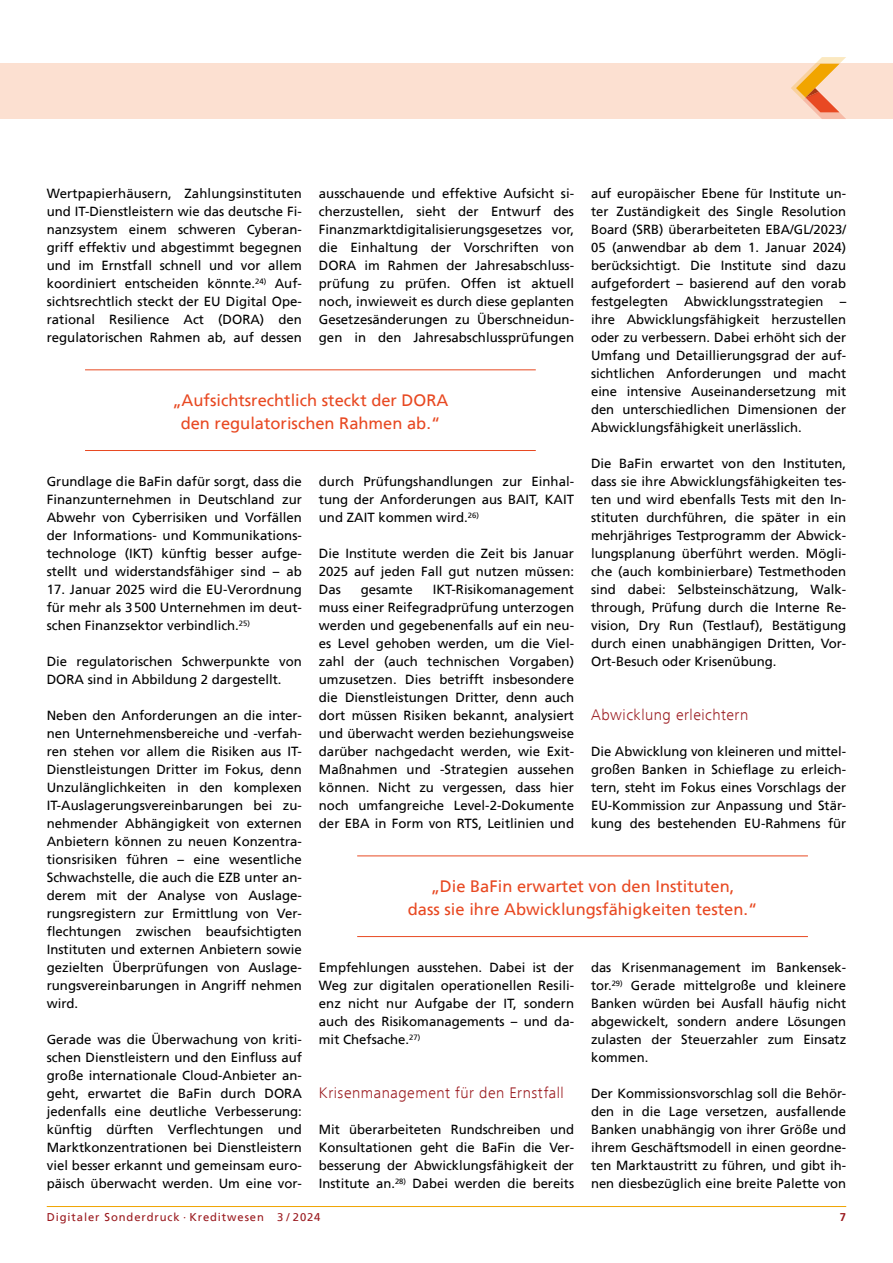
<style>
.page{position:relative;width:893px;height:1263px;background:#fff}
.page>*{position:absolute;margin:0;border:0;box-sizing:border-box;transform-origin:0 0}
.Zitat{font:16.5px/22.5px "Frutiger";color:#e84922;text-align:center}
.Zwischenüberschrift{font:300 15.75px "Frutiger Next Com";letter-spacing:.035em;color:#9a191e}
.Fließtext{font:13.2px/18px "Frutiger";color:#000;text-align:justify}
.t1{font:11.25px "Frutiger";letter-spacing:.08em;color:#9a191e}
.t2{font:700 11.25px "Frutiger";color:#9a191e}
</style>
<div class="page">
<hr style="left:47px;top:1206px;width:799px;height:1px;background:#f0a400">
<div style="left:0;top:64px;width:893px;height:55px;background:#fce0d1"></div>
<svg style="left:791px;top:57px;width:55px;height:62px"></svg>
<hr style="left:85px;top:369px;width:451px;height:1px;background:#e84922">
<hr style="left:85px;top:450px;width:451px;height:1px;background:#e84922">
<hr style="left:357px;top:855px;width:451px;height:1px;background:#e84922">
<hr style="left:357px;top:936px;width:451px;height:1px;background:#e84922">
<p class="Fließtext" style="left:319px;top:185px;width:257px">ausschauende und effektive Aufsicht si&shy;cherzustellen, sieht der Entwurf des Finanzmarktdigitalisierungsgesetzes vor, die Einhaltung der Vorschriften von DORA im Rahmen der Jahresabschluss&shy;prüfung zu prüfen. Offen ist aktuell noch, inwieweit es durch diese geplanten Gesetzesänderungen zu Überschneidun&shy;gen in den Jahresabschlussprüfungen</p>
<p class="Fließtext" style="left:591px;top:185px;width:257px">auf europäischer Ebene für Institute un&shy;ter Zuständigkeit des Single Resolution Board (SRB) überarbeiteten EBA/GL/2023/ 05 (anwendbar ab dem 1. Januar 2024) berücksichtigt. Die Institute sind dazu aufgefordert – basierend auf den vorab festgelegten Abwicklungsstrategien – ihre Abwicklungsfähigkeit herzustellen oder zu verbessern. Dabei erhöht sich der Umfang und Detaillierungsgrad der auf&shy;sichtlichen Anforderungen und macht eine intensive Auseinandersetzung mit den unterschiedlichen Dimensionen der Abwicklungsfähigkeit unerlässlich.</p>
<p class="Fließtext" style="left:591px;top:455px;width:257px">Die BaFin erwartet von den Instituten, dass sie ihre Abwicklungsfähigkeiten tes&shy;ten und wird ebenfalls Tests mit den In&shy;stituten durchführen, die später in ein mehrjähriges Testprogramm der Abwick&shy;lungsplanung überführt werden. Mögli&shy;che (auch kombinierbare) Testmethoden sind dabei: Selbsteinschätzung, Walk&shy;through, Prüfung durch die Interne Re&shy;vision, Dry Run (Testlauf), Bestätigung durch einen unabhängigen Dritten, Vor-Ort-Besuch oder Krisenübung.</p>
<p class="Zwischenüberschrift" style="left:591px;top:706px;width:159px">Abwicklung erleichtern</p>
<p class="Fließtext" style="left:591px;top:743px;width:257px">Die Abwicklung von kleineren und mittel&shy;großen Banken in Schieflage zu erleich&shy;tern, steht im Fokus eines Vorschlags der EU-Kommission zur Anpassung und Stär&shy;kung des bestehenden EU-Rahmens für</p>
<p class="Fließtext" style="left:47px;top:185px;width:257px">Wertpapierhäusern, Zahlungsinstituten und IT-Dienstleistern wie das deutsche Fi&shy;nanzsystem einem schweren Cyberan&shy;griff effektiv und abgestimmt begegnen und im Ernstfall schnell und vor allem koordiniert entscheiden könnte.<sup>24)</sup> Auf&shy;sichtsrechtlich steckt der EU Digital Ope&shy;rational Resilience Act (DORA) den regulatorischen Rahmen ab, auf dessen</p>
<p class="Zitat" style="left:172px;top:390px;width:277px">„Aufsichtsrechtlich steckt der DORA den regulatorischen Rahmen ab.“</p>
<p class="Fließtext" style="left:47px;top:473px;width:257px">Grundlage die BaFin dafür sorgt, dass die Finanzunternehmen in Deutschland zur Abwehr von Cyberrisiken und Vorfällen der Informations- und Kommunikations&shy;technologe (IKT) künftig besser aufge&shy;stellt und widerstandsfähiger sind – ab</p>
<p class="Fließtext" style="left:47px;top:581px;width:257px">17. Januar 2025 wird die EU-Verordnung für mehr als 3500 Unternehmen im deut&shy;schen Finanzsektor verbindlich.<sup>25)</sup></p>
<p class="Fließtext" style="left:47px;top:653px;width:257px">Die regulatorischen Schwerpunkte von<br>DORA sind in Abbildung 2 dargestellt.</p>
<p class="Fließtext" style="left:47px;top:707px;width:257px">Neben den Anforderungen an die inter&shy;nen Unternehmensbereiche und -verfah&shy;ren stehen vor allem die Risiken aus IT-Dienstleistungen Dritter im Fokus, denn Unzulänglichkeiten in den komplexen IT-Auslagerungsvereinbarungen bei zu&shy;nehmender Abhängigkeit von externen Anbietern können zu neuen Konzentra&shy;tionsrisiken führen – eine wesentliche Schwachstelle, die auch die EZB unter an&shy;derem mit der Analyse von Auslage&shy;rungsregistern zur Ermittlung von Ver&shy;flechtungen zwischen beaufsichtigten Instituten und externen Anbietern sowie gezielten Überprüfungen von Auslage&shy;rungsvereinbarungen in Angriff nehmen wird.</p>
<p class="Fließtext" style="left:47px;top:1031px;width:257px">Gerade was die Überwachung von kriti&shy;schen Dienstleistern und den Einfluss auf große internationale Cloud-Anbieter an&shy;geht, erwartet die BaFin durch DORA jedenfalls eine deutliche Verbesserung: künftig dürften Verflechtungen und Marktkonzentrationen bei Dienstleistern viel besser erkannt und gemeinsam euro&shy;päisch überwacht werden. Um eine vor-</p>
<p class="Fließtext" style="left:319px;top:473px;width:257px">durch Prüfungshandlungen zur Einhal&shy;tung der Anforderungen aus BAIT, KAIT und ZAIT kommen wird.<sup>26)</sup></p>
<p class="Fließtext" style="left:319px;top:545px;width:257px">Die Institute werden die Zeit bis Januar 2025 auf jeden Fall gut nutzen müssen:<br>Das</p>
<p class="Fließtext" style="left:319px;top:581px;width:257px;text-indent:114px">IKT-Risikomanagement muss einer Reifegradprüfung unterzogen werden und gegebenenfalls auf ein neu&shy;es Level gehoben werden, um die Viel&shy;zahl der (auch technischen Vorgaben) umzusetzen. Dies betrifft insbesondere die Dienstleistungen Dritter, denn auch dort müssen Risiken bekannt, analysiert und überwacht werden beziehungsweise darüber nachgedacht werden, wie Exit-Maßnahmen und -Strategien aussehen können. Nicht zu vergessen, dass hier noch umfangreiche Level-2-Dokumente der EBA in Form von RTS, Leitlinien und</p>
<p class="Fließtext" style="left:361px;top:581px;width:54px">gesamte</p>
<p class="Zitat" style="left:408px;top:876px;width:351px">„Die BaFin erwartet von den Instituten,<br>dass sie ihre Abwicklungsfähigkeiten testen.“</p>
<p class="Fließtext" style="left:319px;top:959px;width:257px">Empfehlungen ausstehen. Dabei ist der Weg zur digitalen operationellen Resili&shy;enz nicht nur Aufgabe der IT, sondern auch des Risikomanagements – und da&shy;mit Chefsache.<sup>27)</sup></p>
<p class="Fließtext" style="left:591px;top:959px;width:257px">das Krisenmanagement im Bankensek&shy;tor.<sup>29)</sup> Gerade mittelgroße und kleinere Banken würden bei Ausfall häufig nicht abgewickelt, sondern andere Lösungen zulasten der Steuerzahler zum Einsatz kommen.</p>
<p class="Fließtext" style="left:591px;top:1085px;width:257px">Der Kommissionsvorschlag soll die Behör&shy;den in die Lage versetzen, ausfallende Banken unabhängig von ihrer Größe und ihrem Geschäftsmodell in einen geordne&shy;ten Marktaustritt zu führen, und gibt ih&shy;nen diesbezüglich eine breite Palette von</p>
<p class="Zwischenüberschrift" style="left:319px;top:1084px;width:246px">Krisenmanagement für den Ernstfall</p>
<p class="Fließtext" style="left:319px;top:1121px;width:257px">Mit überarbeiteten Rundschreiben und Konsultationen geht die BaFin die Ver&shy;besserung der Abwicklungsfähigkeit der Institute an.<sup>28)</sup> Dabei werden die bereits</p>
<p class="t1" style="left:47px;top:1211px;width:275px">Digitaler Sonderdruck · Kreditwesen 3 / 2024</p>
<p class="t2" style="left:840px;top:1211px;width:8px">7</p>
</div>
